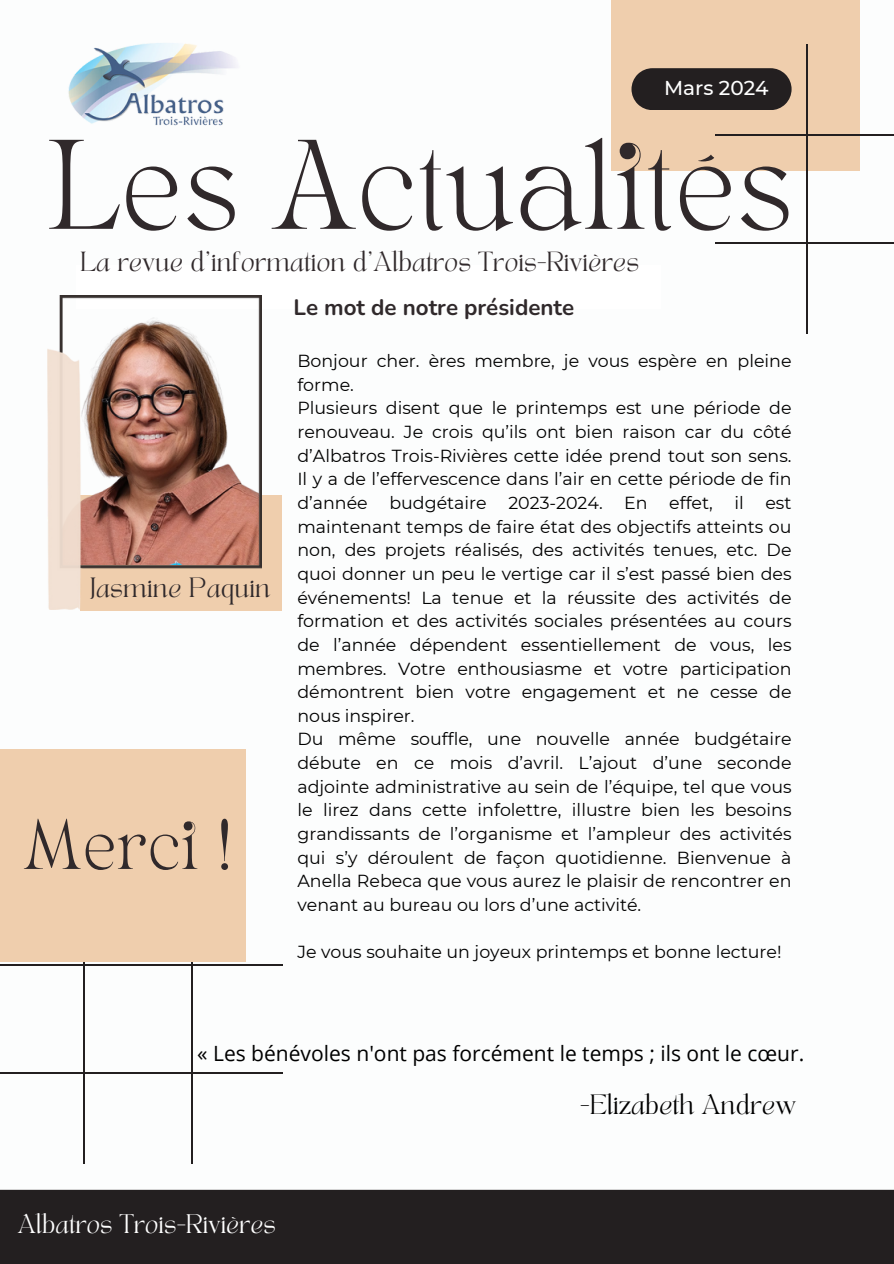
<style>
.page{position:relative;width:894px;height:1264px;background:#fff}
.page>*{position:absolute;margin:0;border:0;box-sizing:border-box;transform-origin:0 0}
.t1{font:127.05px "TAN VIVRELIBRE Regular";color:#30292b}
.t2{font:70.2px "TAN VIVRELIBRE Regular";color:#30292b}
.t3{font:700 22.35px "Nunito";color:#30292b}
.t4{font:21px "Open Sans";color:#000}
.t5{font:500 20.1px "Montserrat";color:#fff}
.t6{font:19.5px "TANAEGEAN";color:#000}
.t7{font:19.5px "TANAEGEAN";color:#30292b}
.t8{font:19.35px "TANAEGEAN";color:#30292b}
.t9{font:18.75px "TANAEGEAN";color:#fff}
.t10{font:17.4px/23.7px "Montserrat";color:#000;text-align:justify}
</style>
<div class="page">
<div style="left:80px;top:495px;width:202px;height:115px;background:#efcead"></div>
<hr style="left:84px;top:874px;width:1px;height:289px;background:#231f20">
<hr style="left:192px;top:874px;width:1px;height:289px;background:#231f20">
<hr style="left:0;top:964px;width:282px;height:1px;background:#231f20">
<hr style="left:0;top:1072px;width:282px;height:1px;background:#231f20">
<div style="left:0;top:749px;width:246px;height:213px;background:#efcead"></div>
<div style="left:611px;top:0;width:248px;height:171px;background:#efcead"></div>
<hr style="left:806px;top:44px;width:1px;height:289px;background:#231f20">
<hr style="left:715px;top:134px;width:178px;height:1px;background:#231f20">
<hr style="left:715px;top:242px;width:178px;height:1px;background:#231f20">
<svg style="left:631px;top:68px;width:160px;height:42px;background:#2f2928"></svg>
<img style="left:68px;top:43px;width:170px;height:83px">
<img style="left:47px;top:296px;width:214px;height:313px">
<div style="left:0;top:1189px;width:893px;height:74px;background:#231f20"></div>
<p class="t5" style="left:664px;top:75px;width:106px">Mars 2024</p>
<p class="t1" style="left:47px;top:138px;width:748px">Les Actualités</p>
<h3 class="t8" style="left:80px;top:250px;width:560px">La revue d’information d’Albatros Trois-Rivières</h3>
<p class="t7" style="left:89px;top:576px;width:182px">Jasmine Paquin</p>
<p class="t2" style="left:22px;top:818px;width:213px">Merci !</p>
<p class="t3" style="left:293px;top:292px;width:282px">Le mot de notre présidente</p>
<p class="t10" style="left:297px;top:349px;width:495px">Bonjour cher. ères membre, je vous espère en pleine forme.</p>
<p class="t10" style="left:297px;top:396px;width:495px">Plusieurs disent que le printemps est une période de renouveau. Je crois qu’ils ont bien raison car du côté d’Albatros Trois-Rivières cette idée prend tout son sens.<br>Il y a de l’effervescence dans l’air en cette période de fin d’année budgétaire 2023-2024. En effet, il est maintenant temps de faire état des objectifs atteints ou non, des projets réalisés, des activités tenues, etc. De quoi donner un peu le vertige car il s’est passé bien des événements! La tenue et la réussite des activités de formation et des activités sociales présentées au cours de l’année dépendent essentiellement de vous, les membres. Votre enthousiasme et votre participation démontrent bien votre engagement et ne cesse de nous inspirer.</p>
<h1 class="t10" style="left:297px;top:727px;width:495px">Du même souffle, une nouvelle année budgétaire débute en ce mois d’avril. L’ajout d’une seconde adjointe administrative au sein de l’équipe, tel que vous le lirez dans cette infolettre, illustre bien les besoins grandissants de l’organisme et l’ampleur des activités qui s’y déroulent de façon quotidienne. Bienvenue à Anella Rebeca que vous aurez le plaisir de rencontrer en venant au bureau ou lors d’une activité.</h1>
<h6 class="t10" style="left:297px;top:940px;width:485px">Je vous souhaite un joyeux printemps et bonne lecture!</h6>
<h6 class="t4" style="left:197px;top:1038px;width:608px">« Les bénévoles n'ont pas forcément le temps ; ils ont le cœur.</h6>
<h2 class="t9" style="left:18px;top:1212px;width:259px">Albatros Trois-Rivières</h2>
<p class="t6" style="left:580px;top:1093px;width:217px">-Elizabeth Andrew</p>
</div>
